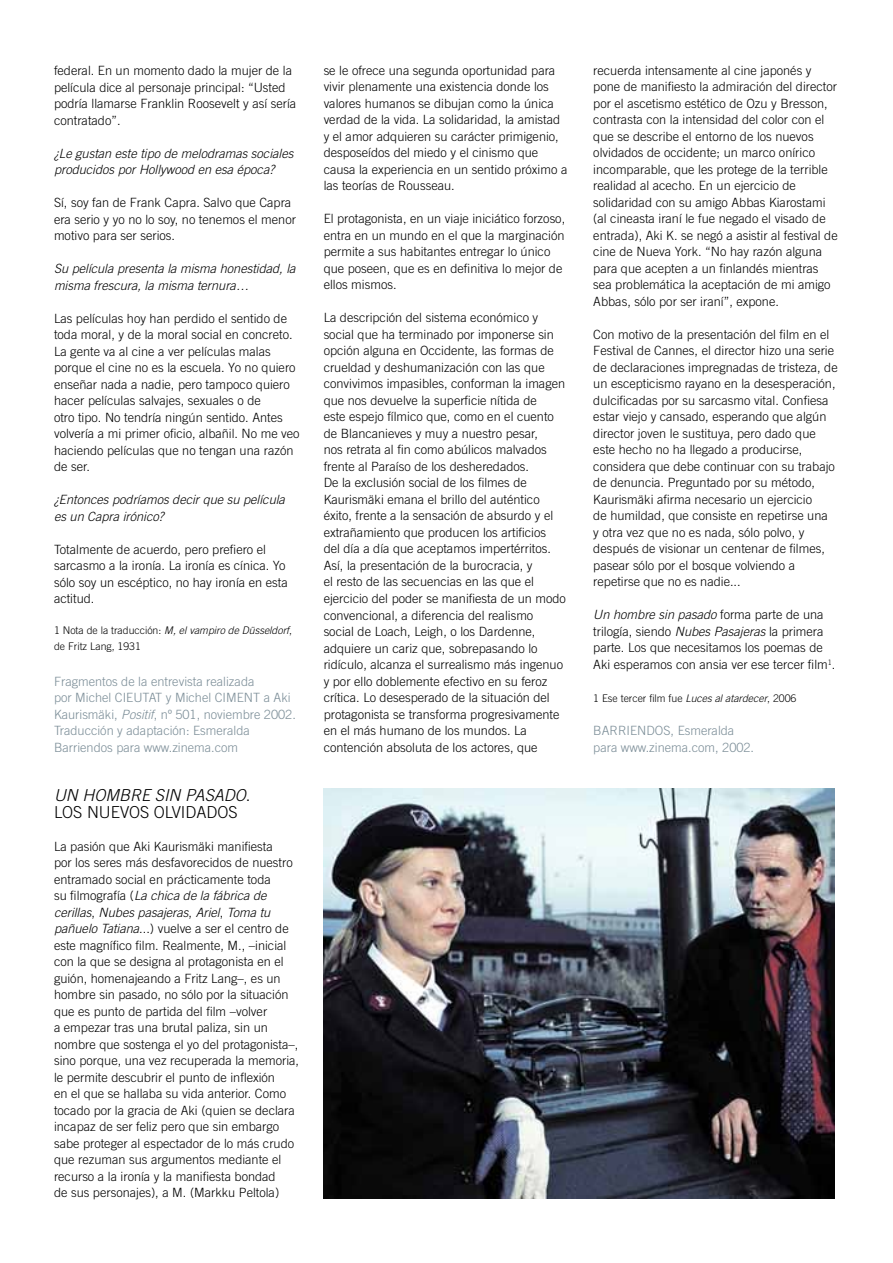
<style>
.page{position:relative;width:893px;height:1263px;background:#fff}
.page>*{position:absolute;margin:0;border:0;box-sizing:border-box;transform-origin:0 0}
.t1{font:300 16.5px/16.5px "Trade Gothic LT Std";color:#000}
.t2{font:300 12.75px/16.5px "Trade Gothic LT Std";color:#000}
.t3{font:300 12.75px/16.5px "Trade Gothic LT Std";color:#7b8d97}
.t4{font:italic 300 12.75px/16.5px "Trade Gothic LT Std";color:#000}
.t5{font:300 10.5px/16.5px "Trade Gothic LT Std";color:#000}
.s1{font-style:italic}
</style>
<div class="page">
<img style="left:324px;top:788px;width:510px;height:410px">
<p class="t2" style="left:54px;top:62px;width:244px">federal. En un momento dado la mujer de la película dice al personaje principal: “Usted podría llamarse Franklin Roosevelt y así sería contratado”.</p>
<p class="t4" style="left:54px;top:145px;width:241px">¿Le gustan este tipo de melodramas sociales producidos por Hollywood en esa época?</p>
<p class="t2" style="left:54px;top:194px;width:244px">Sí, soy fan de Frank Capra. Salvo que Capra era serio y yo no lo soy, no tenemos el menor motivo para ser serios.</p>
<p class="t4" style="left:54px;top:260px;width:243px">Su película presenta la misma honestidad, la misma frescura, la misma ternura…</p>
<p class="t2" style="left:54px;top:310px;width:247px">Las películas hoy han perdido el sentido de toda moral, y de la moral social en concreto.<br>La gente va al cine a ver películas malas porque el cine no es la escuela. Yo no quiero enseñar nada a nadie, pero tampoco quiero hacer películas salvajes, sexuales o de<br>otro tipo. No tendría ningún sentido. Antes volvería a mi primer oficio, albañil. No me veo haciendo películas que no tengan una razón de ser.</p>
<p class="t4" style="left:54px;top:491px;width:232px">¿Entonces podríamos decir que su película es un Capra irónico?</p>
<p class="t2" style="left:54px;top:541px;width:235px">Totalmente de acuerdo, pero prefiero el sarcasmo a la ironía. La ironía es cínica. Yo sólo soy un escéptico, no hay ironía en esta actitud.</p>
<p class="t5" style="left:54px;top:622px;width:240px">1 Nota de la traducción: <span class="s1">M, el vampiro de Düsseldorf</span>, de Fritz Lang, 1931</p>
<p class="t3" style="left:54px;top:673px;width:243px">Fragmentos de la entrevista realizada<br>por Michel CIEUTAT y Michel CIMENT a Aki Kaurismäki, <span class="s1">Positif</span>, nº 501, noviembre 2002.<br>Traducción y adaptación: Esmeralda Barriendos para www.zinema.com</p>
<p class="t1" style="left:54px;top:787px;width:198px"><span class="s1">UN HOMBRE SIN PASADO</span>.<br>LOS NUEVOS OLVIDADOS</p>
<p class="t2" style="left:54px;top:838px;width:247px">La pasión que Aki Kaurismäki manifiesta<br>por los seres más desfavorecidos de nuestro entramado social en prácticamente toda<br>su filmografía (<span class="s1">La chica de la fábrica de cerillas</span>, <span class="s1">Nubes pasajeras</span>, <span class="s1">Ariel</span>, <span class="s1">Toma tu pañuelo Tatiana</span>...) vuelve a ser el centro de este magnífico film. Realmente, M., –inicial con la que se designa al protagonista en el guión, homenajeando a Fritz Lang–, es un hombre sin pasado, no sólo por la situación que es punto de partida del film –volver<br>a empezar tras una brutal paliza, sin un nombre que sostenga el yo del protagonista–, sino porque, una vez recuperada la memoria, le permite descubrir el punto de inflexión<br>en el que se hallaba su vida anterior. Como tocado por la gracia de Aki (quien se declara incapaz de ser feliz pero que sin embargo sabe proteger al espectador de lo más crudo que rezuman sus argumentos mediante el recurso a la ironía y la manifiesta bondad<br>de sus personajes), a M. (Markku Peltola)</p>
<p class="t2" style="left:324px;top:62px;width:245px">se le ofrece una segunda oportunidad para vivir plenamente una existencia donde los valores humanos se dibujan como la única verdad de la vida. La solidaridad, la amistad y el amor adquieren su carácter primigenio, desposeídos del miedo y el cinismo que causa la experiencia en un sentido próximo a las teorías de Rousseau.</p>
<p class="t2" style="left:324px;top:211px;width:243px">El protagonista, en un viaje iniciático forzoso, entra en un mundo en el que la marginación permite a sus habitantes entregar lo único que poseen, que es en definitiva lo mejor de ellos mismos.</p>
<p class="t2" style="left:324px;top:309px;width:244px">La descripción del sistema económico y social que ha terminado por imponerse sin opción alguna en Occidente, las formas de crueldad y deshumanización con las que convivimos impasibles, conforman la imagen que nos devuelve la superficie nítida de<br>este espejo fílmico que, como en el cuento de Blancanieves y muy a nuestro pesar,<br>nos retrata al fin como abúlicos malvados frente al Paraíso de los desheredados.<br>De la exclusión social de los filmes de Kaurismäki emana el brillo del auténtico éxito, frente a la sensación de absurdo y el extrañamiento que producen los artificios<br>del día a día que aceptamos impertérritos.<br>Así, la presentación de la burocracia, y<br>el resto de las secuencias en las que el ejercicio del poder se manifiesta de un modo convencional, a diferencia del realismo social de Loach, Leigh, o los Dardenne, adquiere un cariz que, sobrepasando lo ridículo, alcanza el surrealismo más ingenuo y por ello doblemente efectivo en su feroz crítica. Lo desesperado de la situación del protagonista se transforma progresivamente en el más humano de los mundos. La contención absoluta de los actores, que</p>
<p class="t2" style="left:593px;top:62px;width:246px">recuerda intensamente al cine japonés y pone de manifiesto la admiración del director por el ascetismo estético de Ozu y Bresson, contrasta con la intensidad del color con el que se describe el entorno de los nuevos olvidados de occidente; un marco onírico incomparable, que les protege de la terrible realidad al acecho. En un ejercicio de solidaridad con su amigo Abbas Kiarostami (al cineasta iraní le fue negado el visado de entrada), Aki K. se negó a asistir al festival de cine de Nueva York. “No hay razón alguna para que acepten a un finlandés mientras sea problemática la aceptación de mi amigo Abbas, sólo por ser iraní”, expone.</p>
<p class="t2" style="left:593px;top:326px;width:246px">Con motivo de la presentación del film en el Festival de Cannes, el director hizo una serie de declaraciones impregnadas de tristeza, de un escepticismo rayano en la desesperación, dulcificadas por su sarcasmo vital. Confiesa estar viejo y cansado, esperando que algún director joven le sustituya, pero dado que este hecho no ha llegado a producirse, considera que debe continuar con su trabajo de denuncia. Preguntado por su método, Kaurismäki afirma necesario un ejercicio<br>de humildad, que consiste en repetirse una<br>y otra vez que no es nada, sólo polvo, y después de visionar un centenar de filmes, pasear sólo por el bosque volviendo a repetirse que no es nadie...</p>
<p class="t2" style="left:593px;top:606px;width:244px"><span class="s1">Un hombre sin pasado</span> forma parte de una trilogía, siendo <span class="s1">Nubes Pasajeras</span> la primera parte. Los que necesitamos los poemas de Aki esperamos con ansia ver ese tercer film<sup>1</sup>.</p>
<p class="t5" style="left:593px;top:690px;width:205px">1 Ese tercer film fue <span class="s1">Luces al atardecer</span>, 2006</p>
<p class="t3" style="left:593px;top:722px;width:162px">BARRIENDOS, Esmeralda para www.zinema.com, 2002.</p>
</div>
